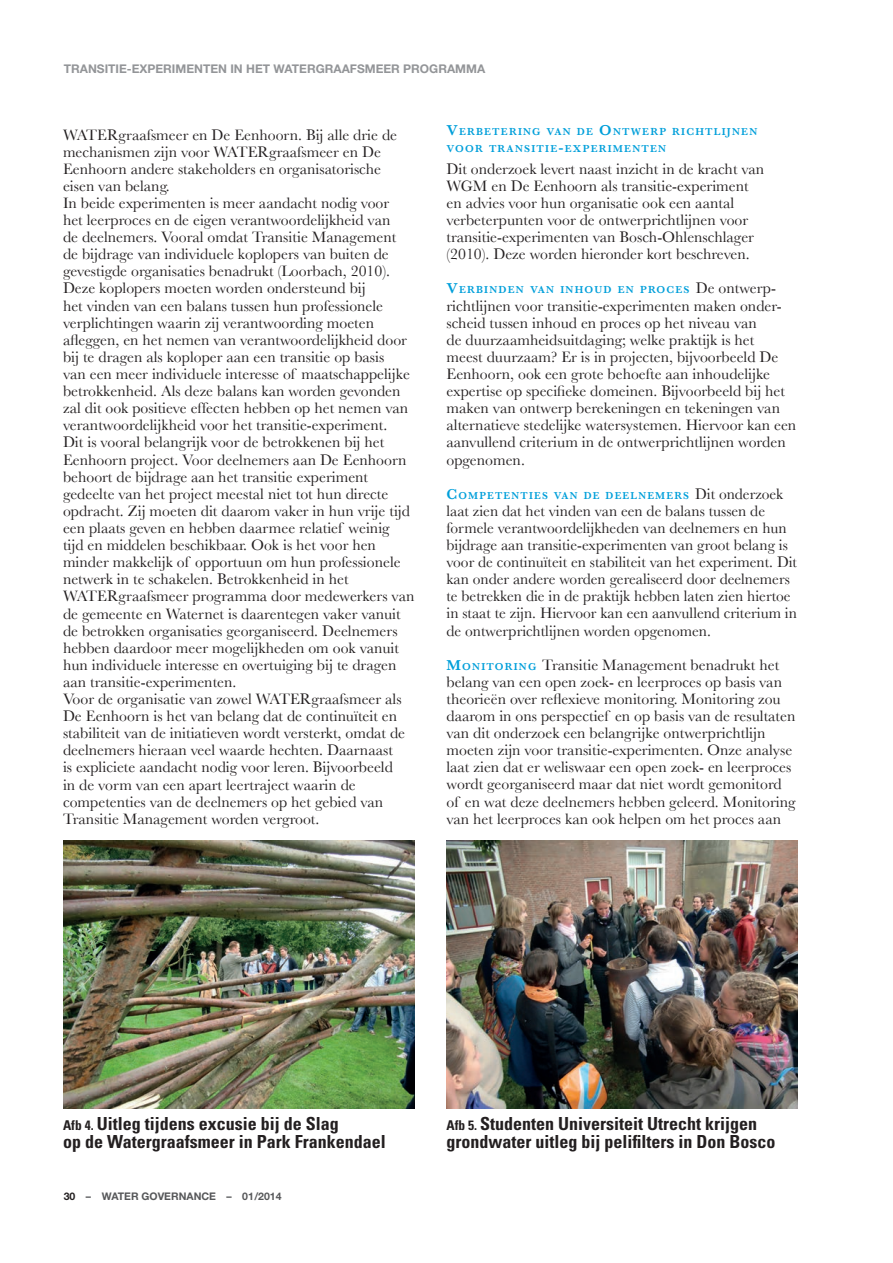
<style>
.page{position:relative;width:893px;height:1263px;background:#fff}
.page>*{position:absolute;margin:0;border:0;box-sizing:border-box;transform-origin:0 0}
.t1{font:700 condensed 18px/18px "Univers";color:#231f20}
.t2{font:15.75px/17.1px "Baskerville";color:#231f20}
.t3{font:700 12px "Helvetica Neue";color:#939598}
.t4{font:600 10.5px/17.1px "Baskerville";letter-spacing:.115em;color:#009fda}
.t5{font:700 10.5px "Helvetica Neue";color:#57585a}
.s1{font-size:15px}
.s2{font-weight:400;font-size:15.75px;color:#231f20}
.s3{font-weight:600;font-size:15px;color:#009fda}
.s4{font-weight:600;font-size:10.5px;color:#009fda}
.s5{font-size:13.5px}
.s6{color:#231f20}
</style>
<div class="page">
<img style="left:63px;top:841px;width:352px;height:268px">
<img style="left:446px;top:841px;width:351px;height:268px">
<p class="t3" style="left:64px;top:61px;width:423px">TRANSITIE-EXPERIMENTEN IN HET WATERGRAAFSMEER PROGRAMMA</p>
<p class="t2" style="left:63px;top:126px;width:353px">WATERgraafsmeer en De Eenhoorn. Bij alle drie de mechanismen zijn voor WATERgraafsmeer en De Eenhoorn andere stakeholders en organisatorische eisen van belang.<br>In beide experimenten is meer aandacht nodig voor<br>het leerproces en de eigen verantwoordelijkheid van<br>de deelnemers. Vooral omdat Transitie Management de bijdrage van individuele koplopers van buiten de gevestigde organisaties benadrukt (Loorbach, 2010).<br>Deze koplopers moeten worden ondersteund bij<br>het vinden van een balans tussen hun professionele verplichtingen waarin zij verantwoording moeten afleggen, en het nemen van verantwoordelijkheid door bij te dragen als koploper aan een transitie op basis<br>van een meer individuele interesse of maatschappelijke betrokkenheid. Als deze balans kan worden gevonden zal dit ook positieve effecten hebben op het nemen van verantwoordelijkheid voor het transitie-experiment.<br>Dit is vooral belangrijk voor de betrokkenen bij het Eenhoorn project. Voor deelnemers aan De Eenhoorn behoort de bijdrage aan het transitie experiment gedeelte van het project meestal niet tot hun directe opdracht. Zij moeten dit daarom vaker in hun vrije tijd een plaats geven en hebben daarmee relatief weinig<br>tijd en middelen beschikbaar. Ook is het voor hen minder makkelijk of opportuun om hun professionele netwerk in te schakelen. Betrokkenheid in het WATERgraafsmeer programma door medewerkers van de gemeente en Waternet is daarentegen vaker vanuit de betrokken organisaties georganiseerd. Deelnemers hebben daardoor meer mogelijkheden om ook vanuit hun individuele interesse en overtuiging bij te dragen aan transitie-experimenten.<br>Voor de organisatie van zowel WATERgraafsmeer als De Eenhoorn is het van belang dat de continuïteit en stabiliteit van de initiatieven wordt versterkt, omdat de deelnemers hieraan veel waarde hechten. Daarnaast<br>is expliciete aandacht nodig voor leren. Bijvoorbeeld<br>in de vorm van een apart leertraject waarin de competenties van de deelnemers op het gebied van Transitie Management worden vergroot.</p>
<p class="t4" style="left:446px;top:123px;width:312px"><span class="s1">V</span>ERBETERING VAN DE <span class="s1">O</span>NTWERP RICHTLIJNEN<br>VOOR TRANSITIE<span class="s1">-</span>EXPERIMENTEN</p>
<p class="t2" style="left:446px;top:160px;width:319px">Dit onderzoek levert naast inzicht in de kracht van WGM en De Eenhoorn als transitie-experiment en advies voor hun organisatie ook een aantal verbeterpunten voor de ontwerprichtlijnen voor transitie-experimenten van Bosch-Ohlenschlager (2010). Deze worden hieronder kort beschreven.</p>
<p class="t4" style="left:446px;top:281px;width:331px"><span class="s1">V</span>ERBINDEN VAN INHOUD EN PROCES <span class="s2">De ontwerp-</span></p>
<p class="t2" style="left:446px;top:297px;width:351px">richtlijnen voor transitie-experimenten maken onder&shy;scheid tussen inhoud en proces op het niveau van<br>de duurzaamheidsuitdaging; welke praktijk is het<br>meest duurzaam? Er is in projecten, bijvoorbeeld De Eenhoorn, ook een grote behoefte aan inhoudelijke expertise op specifieke domeinen. Bijvoorbeeld bij het maken van ontwerp berekeningen en tekeningen van alternatieve stedelijke watersystemen. Hiervoor kan een aanvullend criterium in de ontwerprichtlijnen worden opgenomen.</p>
<p class="t4" style="left:446px;top:487px;width:338px"><span class="s1">C</span>OMPETENTIES VAN DE DEELNEMERS <span class="s2">Dit onderzoek</span></p>
<p class="t2" style="left:446px;top:502px;width:352px">laat zien dat het vinden van een de balans tussen de formele verantwoordelijkheden van deelnemers en hun bijdrage aan transitie-experimenten van groot belang is voor de continuïteit en stabiliteit van het experiment. Dit kan onder andere worden gerealiseerd door deelnemers te betrekken die in de praktijk hebben laten zien hiertoe in staat te zijn. Hiervoor kan een aanvullend criterium in de ontwerprichtlijnen worden opgenomen.</p>
<p class="t2" style="left:446px;top:656px;width:350px"><span class="s3">M</span><span class="s4">ONITORING</span> Transitie Management benadrukt het belang van een open zoek- en leerproces op basis van theorieën over reflexieve monitoring. Monitoring zou daarom in ons perspectief en op basis van de resultaten van dit onderzoek een belangrijke ontwerprichtlijn moeten zijn voor transitie-experimenten. Onze analyse laat zien dat er weliswaar een open zoek- en leerproces wordt georganiseerd maar dat niet wordt gemonitord of en wat deze deelnemers hebben geleerd. Monitoring van het leerproces kan ook helpen om het proces aan</p>
<p class="t1" style="left:63px;top:1115px;width:324px"><span class="s5">Afb 4.</span> Uitleg tijdens excusie bij de Slag<br>op de Watergraafsmeer in Park Frankendael</p>
<p class="t5" style="left:64px;top:1189px;width:219px"><span class="s6">30</span> – WATER GOVERNANCE – 01/2014</p>
<p class="t1" style="left:446px;top:1115px;width:330px"><span class="s5">Afb 5.</span> Studenten Universiteit Utrecht krijgen grondwater uitleg bij pelifilters in Don Bosco</p>
</div>
